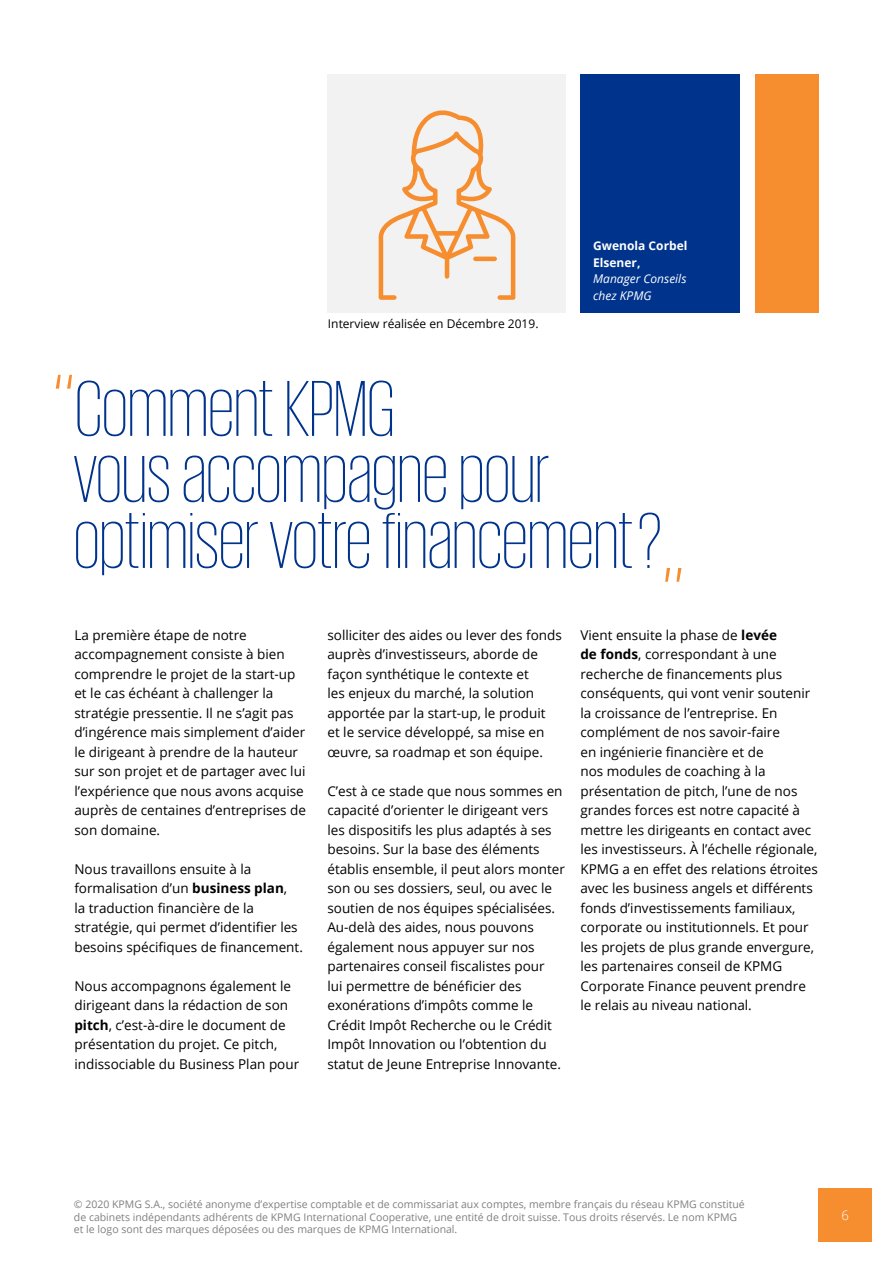
<style>
.page{position:relative;width:893px;height:1263px;background:#fff}
.page>*{position:absolute;margin:0;border:0;box-sizing:border-box;transform-origin:0 0}
.t1{font:200 136.5px "KPMG";color:#f68d2e}
.t2{font:200 81px/66px "KPMG";color:#00338c}
.t3{font:13.5px/19.5px "Open Sans";color:#000}
.t4{font:300 13.05px "Open Sans";color:#fff}
.t5{font:12px "Open Sans";color:#000}
.t6{font:italic 12px/16.5px "Open Sans";color:#fff}
.t7{font:700 12px/16.5px "Open Sans";color:#fff}
.t8{font:10.5px/12.6px "Open Sans";color:#808080}
.s1{font-size:136.5px;color:#f68d2e}
.s2{font-weight:700}
</style>
<div class="page">
<div style="left:819px;top:1188px;width:53px;height:54px;background:#f68d2e"></div>
<div style="left:327px;top:74px;width:239px;height:239px;background:#f2f2f2"></div>
<div style="left:580px;top:74px;width:160px;height:239px;background:#00338c"></div>
<div style="left:755px;top:74px;width:64px;height:239px;background:#f68d2e"></div>
<svg style="left:378px;top:110px;width:138px;height:190px"></svg>
<p class="t5" style="left:328px;top:315px;width:212px">Interview réalisée en Décembre 2019.</p>
<p class="t7" style="left:593px;top:237px;width:96px">Gwenola Corbel<br>Elsener,</p>
<p class="t6" style="left:593px;top:270px;width:95px">Manager Conseils chez KPMG</p>
<h2 class="t2" style="left:52px;top:374px;width:611px"><span class="s1">‘‘</span>Comment KPMG<br>vous accompagne pour optimiser votre financement ?</h2>
<h1 class="t1" style="left:685px;top:600px;width:24px;rotate:-180deg">‘‘</h1>
<p class="t3" style="left:74px;top:625px;width:233px">La première étape de notre accompagnement consiste à bien comprendre le projet de la start‑up et le cas échéant à challenger la stratégie pressentie. Il ne s’agit pas d’ingérence mais simplement d’aider le dirigeant à prendre de la hauteur sur son projet et de partager avec lui l’expérience que nous avons acquise auprès de centaines d’entreprises de son domaine.</p>
<p class="t3" style="left:74px;top:859px;width:230px">Nous travaillons ensuite à la formalisation d’un <span class="s2">business plan</span>,<br>la traduction financière de la stratégie, qui permet d’identifier les besoins spécifiques de financement.</p>
<p class="t3" style="left:74px;top:976px;width:226px">Nous accompagnons également le dirigeant dans la rédaction de son <span class="s2">pitch</span>, c’est-à-dire le document de présentation du projet. Ce pitch, indissociable du Business Plan pour</p>
<p class="t3" style="left:327px;top:625px;width:236px">solliciter des aides ou lever des fonds auprès d’investisseurs, aborde de façon synthétique le contexte et<br>les enjeux du marché, la solution apportée par la start-up, le produit<br>et le service développé, sa mise en œuvre, sa roadmap et son équipe.</p>
<p class="t3" style="left:327px;top:781px;width:239px">C’est à ce stade que nous sommes en capacité d’orienter le dirigeant vers les dispositifs les plus adaptés à ses besoins. Sur la base des éléments établis ensemble, il peut alors monter son ou ses dossiers, seul, ou avec le soutien de nos équipes spécialisées.<br>Au-delà des aides, nous pouvons également nous appuyer sur nos partenaires conseil fiscalistes pour<br>lui permettre de bénéficier des exonérations d’impôts comme le Crédit Impôt Recherche ou le Crédit Impôt Innovation ou l’obtention du statut de Jeune Entreprise Innovante.</p>
<p class="t3" style="left:580px;top:625px;width:239px">Vient ensuite la phase de <span class="s2">levée<br>de fonds</span>, correspondant à une recherche de financements plus conséquents, qui vont venir soutenir la croissance de l’entreprise. En complément de nos savoir-faire<br>en ingénierie financière et de<br>nos modules de coaching à la présentation de pitch, l’une de nos grandes forces est notre capacité à mettre les dirigeants en contact avec les investisseurs. À l’échelle régionale, KPMG a en effet des relations étroites avec les business angels et différents fonds d’investissements familiaux, corporate ou institutionnels. Et pour les projets de plus grande envergure, les partenaires conseil de KPMG Corporate Finance peuvent prendre le relais au niveau national.</p>
<p class="t8" style="left:74px;top:1197px;width:672px">© 2020 KPMG S.A., société anonyme d’expertise comptable et de commissariat aux comptes, membre français du réseau KPMG constitué de cabinets indépendants adhérents de KPMG International Cooperative, une entité de droit suisse. Tous droits réservés. Le nom KPMG et le logo sont des marques déposées ou des marques de KPMG International.</p>
<p class="t4" style="left:841px;top:1206px;width:9px">6</p>
</div>
